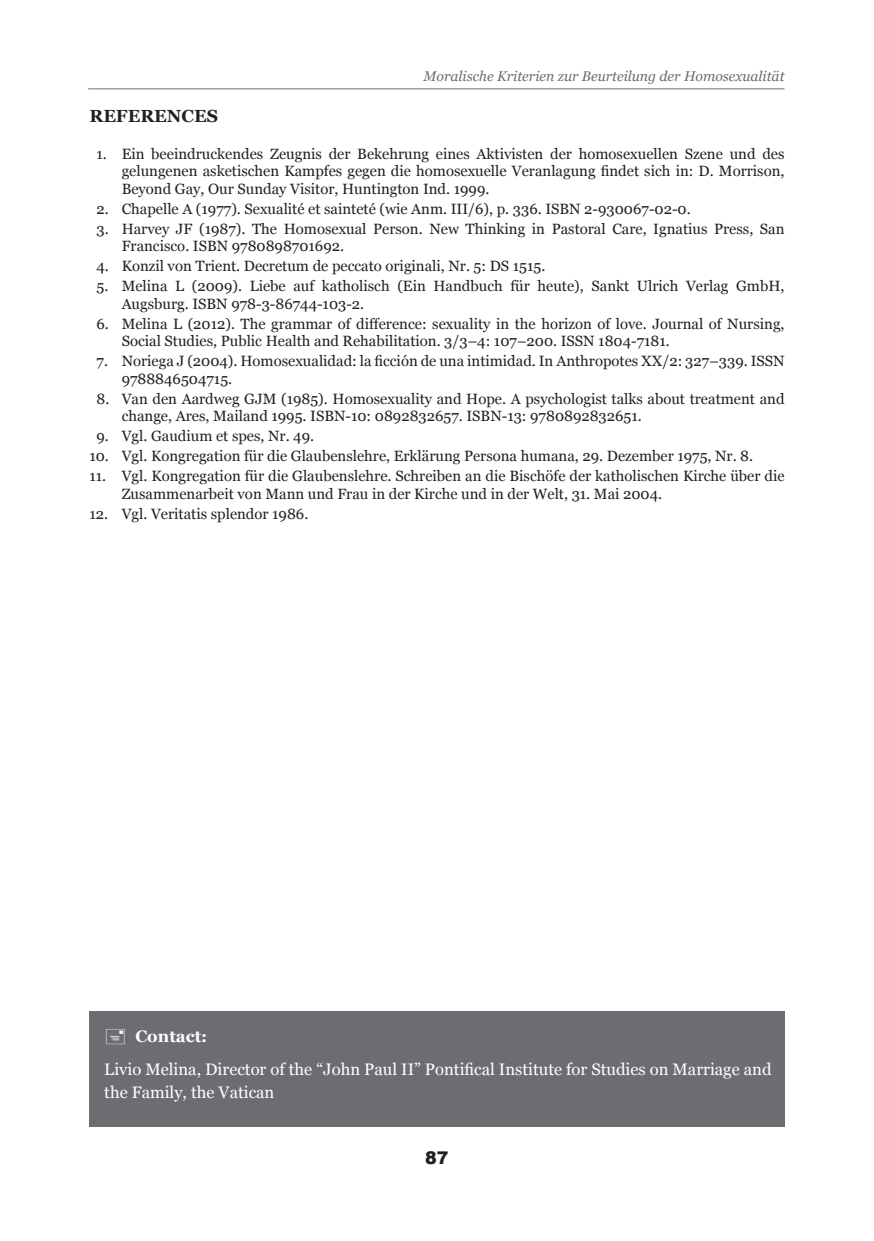
<style>
.page{position:relative;width:874px;height:1241px;background:#fff}
.page>*{position:absolute;margin:0;border:0;box-sizing:border-box;transform-origin:0 0}
.t1{font:700 17.5px "Georgia";color:#231f20}
.t2{font:900 17.5px "Arial";color:#231f20}
.t3{font:16.62px/22.8px "Georgia";color:#fff}
.t4{font:700 16.62px "Georgia";color:#fff}
.t5{font:14.88px/17.5px "Georgia";color:#231f20}
.t6{font:italic 14px "Georgia";color:#6c6d70}
</style>
<div class="page">
<div style="left:89px;top:1011px;width:695px;height:115px;background:#6c6d70"></div>
<hr style="left:88px;top:88px;width:696px;height:1px;background:#6c6d70">
<p class="t6" style="left:423px;top:68px;width:362px">Moralische Kriterien zur Beurteilung der Homosexualität</p>
<p class="t1" style="left:89px;top:106px;width:130px">REFERENCES</p>
<p class="t5" style="left:122px;top:145px;width:664px;text-align:justify;text-indent:-25px">1. Ein beeindruckendes Zeugnis der Bekehrung eines Aktivisten der homosexuellen Szene und des gelungenen asketischen Kampfes gegen die homosexuelle Veranlagung findet sich in: D. Morrison, Beyond Gay, Our Sunday Visitor, Huntington Ind. 1999.</p>
<p class="t5" style="left:96px;top:200px;width:595px">2. Chapelle A (1977). Sexualité et sainteté (wie Anm. III/6), p. 336. ISBN 2-930067-02-0.</p>
<p class="t5" style="left:122px;top:220px;width:664px;text-indent:-25px">3. Harvey JF (1987). The Homosexual Person. New Thinking in Pastoral Care, Ignatius Press, San<br>Francisco. ISBN 9780898701692.</p>
<p class="t5" style="left:96px;top:257px;width:450px">4. Konzil von Trient. Decretum de peccato originali, Nr. 5: DS 1515.</p>
<p class="t5" style="left:122px;top:277px;width:664px;text-indent:-25px">5. Melina L (2009). Liebe auf katholisch (Ein Handbuch für heute), Sankt Ulrich Verlag GmbH,<br>Augsburg. ISBN 978-3-86744-103-2.</p>
<p class="t5" style="left:122px;top:315px;width:664px;text-indent:-25px">6. Melina L (2012). The grammar of difference: sexuality in the horizon of love. Journal of Nursing,<br>Social Studies, Public Health and Rehabilitation. 3/3–4: 107–200. ISSN 1804-7181.</p>
<p class="t5" style="left:122px;top:352px;width:664px;text-indent:-25px">7. Noriega J (2004). Homosexualidad: la ficción de una intimidad. In Anthropotes XX/2: 327–339. ISSN<br>9788846504715.</p>
<p class="t5" style="left:122px;top:390px;width:664px;text-indent:-25px">8. Van den Aardweg GJM (1985). Homosexuality and Hope. A psychologist talks about treatment and change, Ares, Mailand 1995. ISBN-10: 0892832657. ISBN-13: 9780892832651.</p>
<p class="t5" style="left:96px;top:427px;width:219px">9. Vgl. Gaudium et spes, Nr. 49.</p>
<p class="t5" style="left:89px;top:447px;width:665px">10. Vgl. Kongregation für die Glaubenslehre, Erklärung Persona humana, 29. Dezember 1975, Nr. 8.</p>
<p class="t5" style="left:122px;top:467px;width:664px;text-indent:-32px">11. Vgl. Kongregation für die Glaubenslehre. Schreiben an die Bischöfe der katholischen Kirche über die<br>Zusammenarbeit von Mann und Frau in der Kirche und in der Welt, 31. Mai 2004.</p>
<p class="t5" style="left:89px;top:505px;width:220px">12. Vgl. Veritatis splendor 1986.</p>
<p class="t4" style="left:135px;top:1026px;width:73px">Contact:</p>
<p class="t3" style="left:104px;top:1058px;width:668px">Livio Melina, Director of the “John Paul II” Pontifical Institute for Studies on Marriage and the Family, the Vatican</p>
<p class="t2" style="left:425px;top:1144px;width:25px">87</p>
</div>
